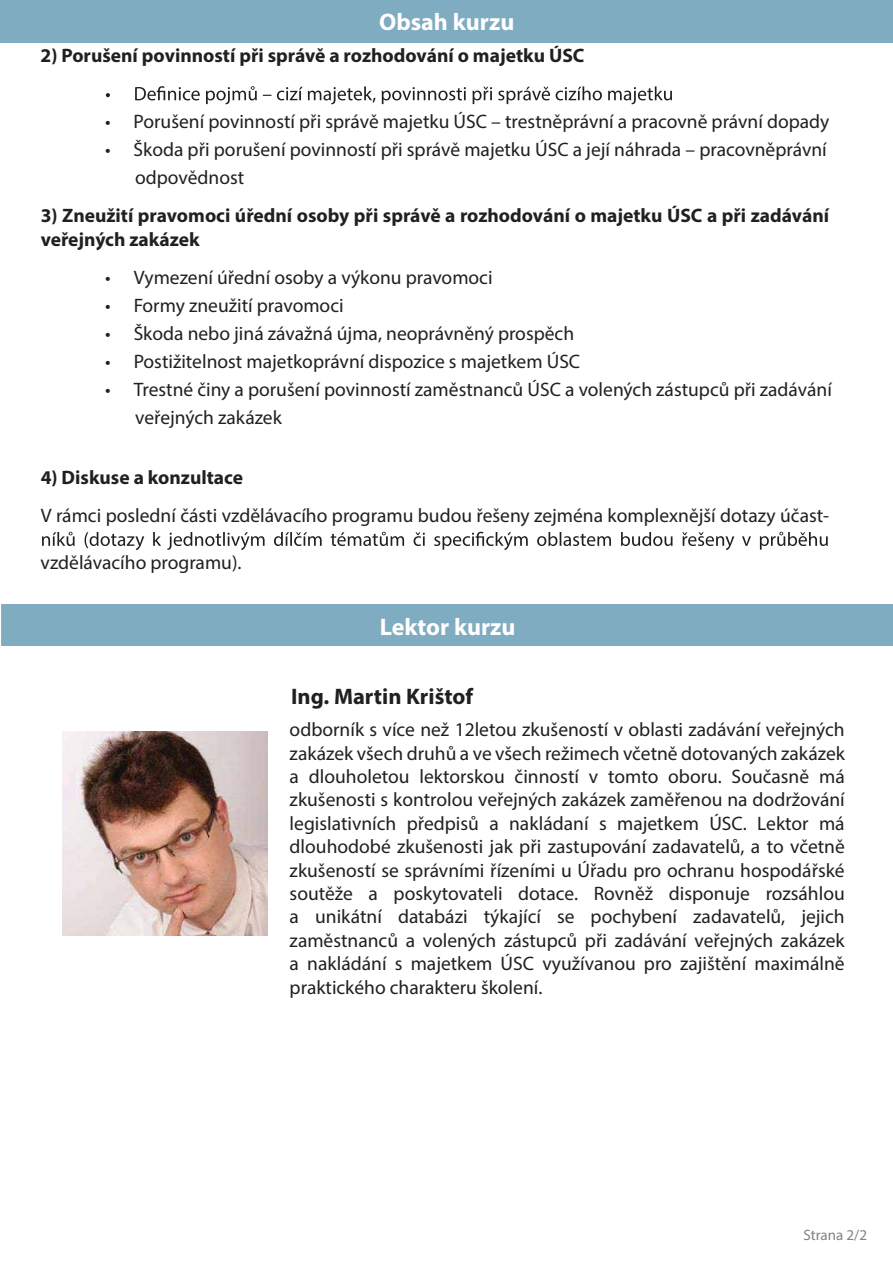
<style>
.page{position:relative;width:893px;height:1263px;background:#fff}
.page>*{position:absolute;margin:0;border:0;box-sizing:border-box;transform-origin:0 0}
.t1{font:700 24px "Myriad Pro";color:#fff}
.t2{font:700 22.5px "Myriad Pro";color:#221f20}
.t3{font:19.5px/23.4px "Myriad Pro";color:#221f20}
.t4{font:700 19.5px/23.4px "Myriad Pro";color:#221f20}
.t5{font:15px "Myriad Pro";color:#808284}
</style>
<div class="page">
<div style="left:0;top:0;width:893px;height:42px;background:#80acc1"></div>
<div style="left:1px;top:604px;width:892px;height:42px;background:#80acc1"></div>
<svg style="left:106px;top:86px;width:566px;height:18px"></svg>
<svg style="left:42px;top:532px;width:786px;height:18px"></svg>
<img style="left:63px;top:731px;width:204px;height:205px">
<p class="t1" style="left:379px;top:6px;width:137px">Obsah kurzu</p>
<p class="t4" style="left:41px;top:43px;width:545px">2) Porušení povinností při správě a rozhodování o majetku ÚSC</p>
<p class="t3" style="left:105px;top:110px;width:726px">• Porušení povinností při správě majetku ÚSC – trestněprávní a pracovně právní dopady</p>
<p class="t3" style="left:135px;top:135px;width:693px;line-height:27.9px;text-indent:-30px">• Škoda při porušení povinností při správě majetku ÚSC a její náhrada – pracovněprávní odpovědnost</p>
<p class="t4" style="left:41px;top:203px;width:790px">3) Zneužití pravomoci úřední osoby při správě a rozhodování o majetku ÚSC a při zadávání veřejných zakázek</p>
<p class="t3" style="left:105px;top:266px;width:389px">• Vymezení úřední osoby a výkonu pravomoci</p>
<p class="t3" style="left:105px;top:294px;width:240px">• Formy zneužití pravomoci</p>
<p class="t3" style="left:105px;top:321px;width:470px">• Škoda nebo jiná závažná újma, neoprávněný prospěch</p>
<p class="t3" style="left:105px;top:349px;width:477px">• Postižitelnost majetkoprávní dispozice s majetkem ÚSC</p>
<p class="t3" style="left:135px;top:375px;width:698px;line-height:27.9px;text-indent:-30px">• Trestné činy a porušení povinností zaměstnanců ÚSC a volených zástupců při zadávání veřejných zakázek</p>
<p class="t4" style="left:41px;top:465px;width:204px">4) Diskuse a konzultace</p>
<p class="t3" style="left:41px;top:504px;width:790px">V rámci poslední části vzdělávacího programu budou řešeny zejména komplexnější dotazy účast-</p>
<p class="t3" style="left:41px;top:551px;width:202px">vzdělávacího programu).</p>
<p class="t1" style="left:380px;top:611px;width:137px">Lektor kurzu</p>
<p class="t2" style="left:291px;top:682px;width:184px">Ing. Martin Krištof</p>
<p class="t3" style="left:290px;top:717px;width:557px;text-align:justify">odborník s více než 12letou zkušeností v oblasti zadávání veřejných zakázek všech druhů a ve všech režimech včetně dotovaných zakázek a dlouholetou lektorskou činností v tomto oboru. Současně má zkušenosti s kontrolou veřejných zakázek zaměřenou na dodržování legislativních předpisů a nakládaní s majetkem ÚSC. Lektor má dlouhodobé zkušenosti jak při zastupování zadavatelů, a to včetně zkušeností se správními řízeními u Úřadu pro ochranu hospodářské soutěže a poskytovateli dotace. Rovněž disponuje rozsáhlou a unikátní databázi týkající se pochybení zadavatelů, jejich zaměstnanců a volených zástupců při zadávání veřejných zakázek a nakládání s majetkem ÚSC využívanou pro zajištění maximálně praktického charakteru školení.</p>
<p class="t5" style="left:803px;top:1225px;width:65px">Strana 2/2</p>
</div>
